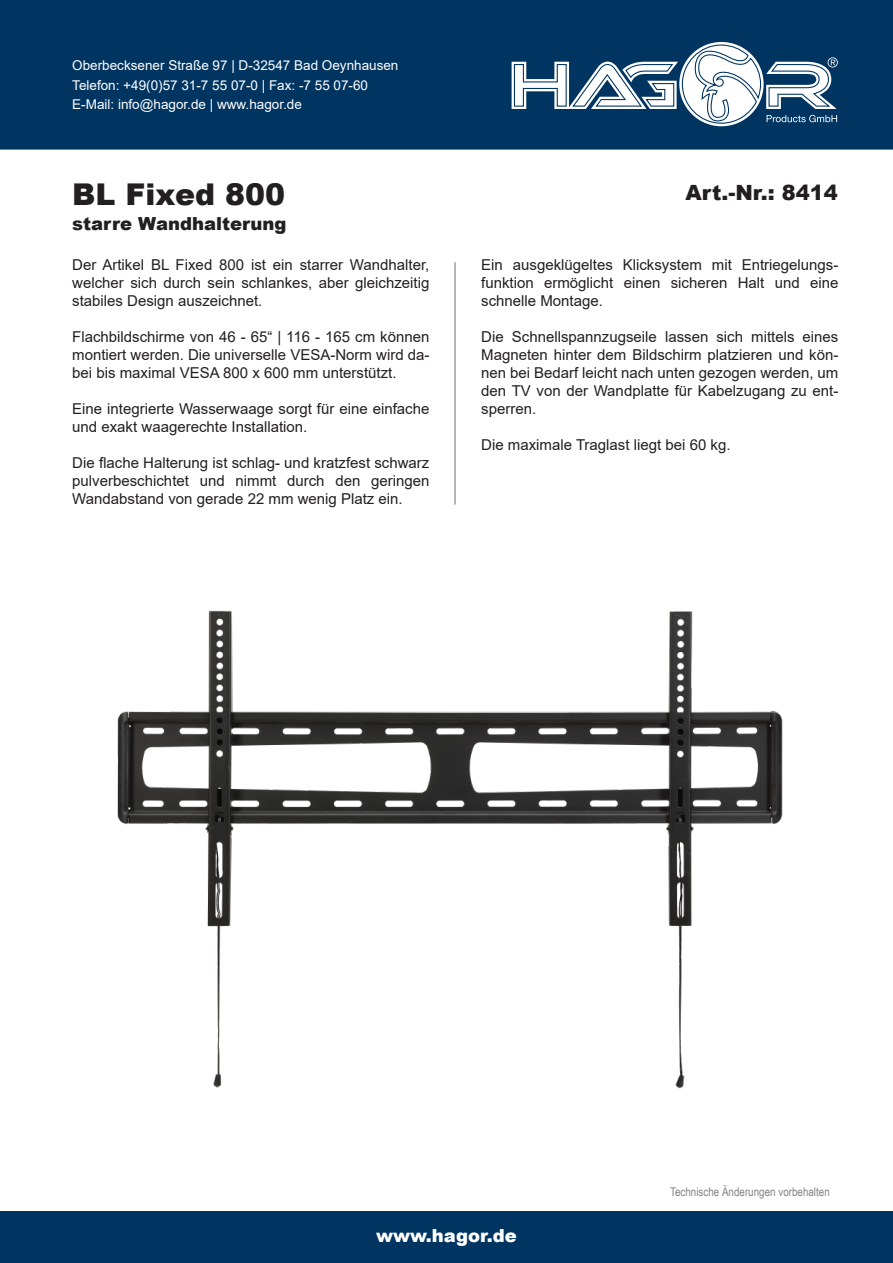
<style>
.page{position:relative;width:893px;height:1263px;background:#fff}
.page>*{position:absolute;margin:0;border:0;box-sizing:border-box;transform-origin:0 0}
.t1{font:900 30px "Arial";color:#231f20}
.t2{font:900 21px "Arial";color:#231f20}
.t3{font:900 18px "Arial";color:#231f20}
.t4{font:900 18px "Arial";color:#fff}
.t5{font:15px/18px "Arial";color:#231f20;text-align:justify}
.t6{font:13.5px/19.5px "Arial";color:#fff}
.t7{font:12px "Arial Narrow";color:#808285}
</style>
<div class="page">
<div style="left:0;top:1212px;width:893px;height:51px;background:#003562"></div>
<div style="left:0;top:0;width:893px;height:150px;background:#003562"></div>
<svg style="left:502px;top:39px;width:357px;height:92px"></svg>
<img style="left:117px;top:610px;width:666px;height:479px">
<hr style="left:454px;top:262px;width:2px;height:242px;background:#9d9fa2">
<p class="t6" style="left:72px;top:56px;width:328px">Oberbecksener Straße 97 | D-32547 Bad Oeynhausen<br>Telefon: +49(0)57 31-7 55 07-0 | Fax: -7 55 07-60<br>E-Mail: info@hagor.de | www.hagor.de</p>
<h1 class="t1" style="left:72px;top:172px;width:214px">BL Fixed 800</h1>
<p class="t3" style="left:72px;top:211px;width:216px">starre Wandhalterung</p>
<p class="t5" style="left:72px;top:256px;width:359px">Der Artikel BL Fixed 800 ist ein starrer Wandhalter, welcher sich durch sein schlankes, aber gleichzeitig stabiles Design auszeichnet.</p>
<p class="t5" style="left:72px;top:328px;width:359px">Flachbildschirme von 46 - 65“ | 116 - 165 cm können montiert werden. Die universelle VESA-Norm wird da&shy;bei bis maximal VESA 800 x 600 mm unterstützt.</p>
<p class="t5" style="left:72px;top:400px;width:359px">Eine integrierte Wasserwaage sorgt für eine einfache und exakt waagerechte Installation.</p>
<p class="t5" style="left:72px;top:454px;width:359px">Die flache Halterung ist schlag- und kratzfest schwarz pulverbeschichtet und nimmt durch den geringen Wandabstand von gerade 22 mm wenig Platz ein.</p>
<h2 class="t2" style="left:685px;top:177px;width:154px">Art.-Nr.: 8414</h2>
<p class="t5" style="left:481px;top:256px;width:359px">Ein ausgeklügeltes Klicksystem mit Entriegelungs&shy;funktion ermöglicht einen sicheren Halt und eine schnelle Montage.</p>
<p class="t5" style="left:481px;top:328px;width:359px">Die Schnellspannzugseile lassen sich mittels eines Magneten hinter dem Bildschirm platzieren und kön&shy;nen bei Bedarf leicht nach unten gezogen werden, um den TV von der Wandplatte für Kabelzugang zu ent&shy;sperren.</p>
<p class="t5" style="left:481px;top:436px;width:251px">Die maximale Traglast liegt bei 60 kg.</p>
<p class="t7" style="left:670px;top:1182px;width:161px">Technische Änderungen vorbehalten</p>
<p class="t4" style="left:376px;top:1222px;width:142px">www.hagor.de</p>
</div>
